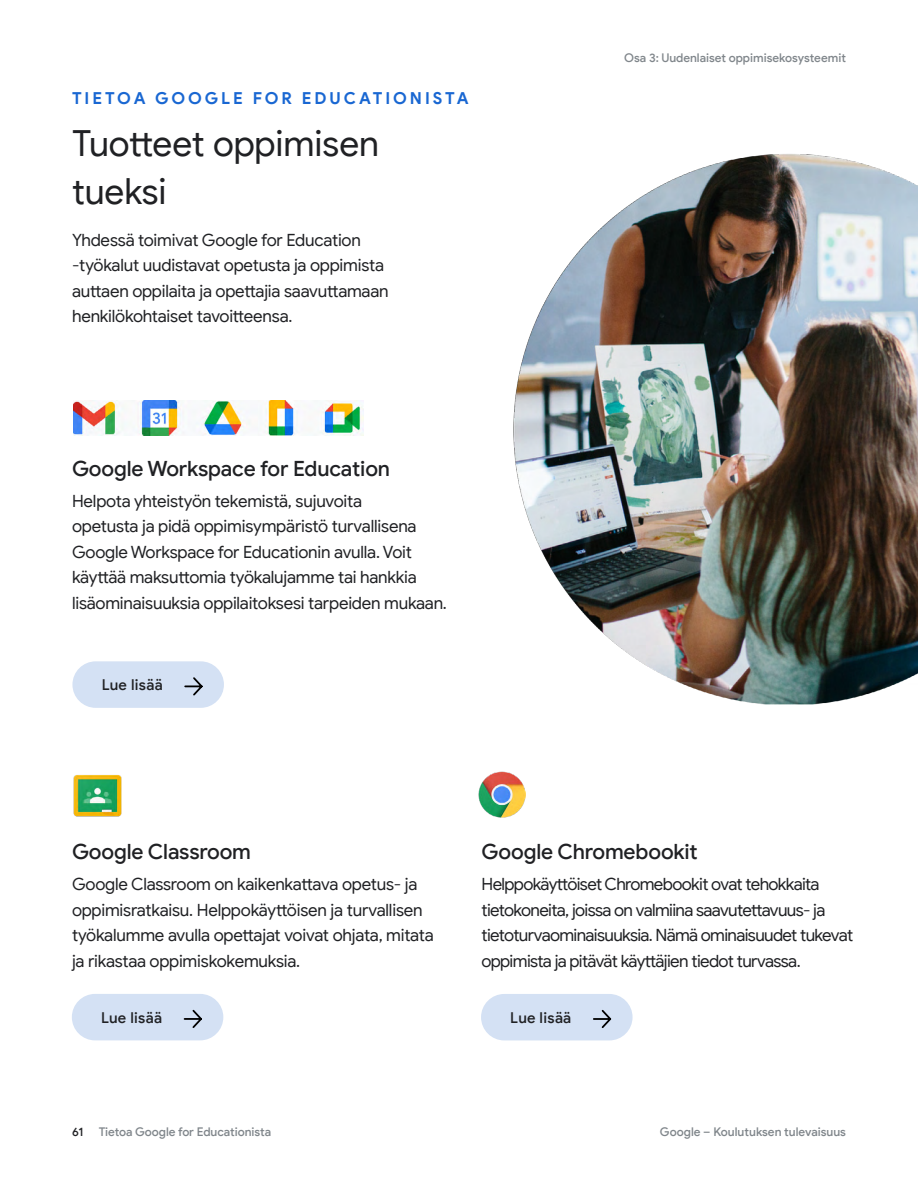
<style>
.page{position:relative;width:918px;height:1188px;background:#fff}
.page>*{position:absolute;margin:0;border:0;box-sizing:border-box;transform-origin:0 0}
.t1{font:36px/48px "Google Sans Display";letter-spacing:-.005em;color:#202124}
.t2{font:500 21px "Google Sans";letter-spacing:-.01em;color:#202124}
.t3{font:16.8px/25.5px "Google Sans";letter-spacing:-.015em;color:#202124}
.t4{font:16.8px/25.5px "Google Sans";letter-spacing:-.04em;color:#202124}
.t5{font:700 16.5px "Google Sans Display";letter-spacing:.18em;color:#1967d2}
.t6{font:500 15px "Google Sans Display";letter-spacing:.015em;color:#202124}
.t7{font:500 12px "Google Sans Display";color:#80868b}
.t8{font:500 12px "Google Sans Display";color:#202124}
</style>
<div class="page">
<img style="left:72px;top:154px;width:846px;height:887px">
<img style="left:74px;top:401px;width:290px;height:35px">
<img style="left:479px;top:771px;width:46px;height:47px">
<img style="left:74px;top:771px;width:56px;height:48px">
<div style="left:72px;top:661px;width:152px;height:47px;background:#d4e1f4;border-radius:23px"></div>
<svg style="left:184px;top:677px;width:19px;height:19px"></svg>
<div style="left:72px;top:994px;width:151px;height:46px;background:#d4e1f4;border-radius:23px"></div>
<svg style="left:183px;top:1009px;width:19px;height:19px"></svg>
<div style="left:481px;top:994px;width:152px;height:46px;background:#d4e1f4;border-radius:23px"></div>
<svg style="left:593px;top:1010px;width:19px;height:18px"></svg>
<p class="t5" style="left:72px;top:88px;width:398px">TIETOA GOOGLE FOR EDUCATIONISTA</p>
<h1 class="t1" style="left:72px;top:120px;width:309px">Tuotteet oppimisen tueksi</h1>
<p class="t3" style="left:72px;top:227px;width:318px">Yhdessä toimivat Google for Education ‑työkalut uudistavat opetusta ja oppimista auttaen oppilaita ja opettajia saavuttamaan henkilökohtaiset tavoitteensa.</p>
<p class="t2" style="left:72px;top:456px;width:319px">Google Workspace for Education</p>
<p class="t3" style="left:72px;top:488px;width:377px">Helpota yhteistyön tekemistä, sujuvoita<br>opetusta ja pidä oppimisympäristö turvallisena Google Workspace for Educationin avulla. Voit käyttää maksuttomia työkalujamme tai hankkia lisäominaisuuksia oppilaitoksesi tarpeiden mukaan.</p>
<p class="t6" style="left:102px;top:676px;width:63px">Lue lisää</p>
<p class="t7" style="left:624px;top:50px;width:223px">Osa 3: Uudenlaiset oppimisekosysteemit</p>
<p class="t2" style="left:72px;top:839px;width:180px">Google Classroom</p>
<p class="t3" style="left:72px;top:871px;width:363px">Google Classroom on kaikenkattava opetus‑ ja oppimisratkaisu. Helppokäyttöisen ja turvallisen työkalumme avulla opettajat voivat ohjata, mitata ja rikastaa oppimiskokemuksia.</p>
<p class="t2" style="left:482px;top:839px;width:218px">Google Chromebookit</p>
<p class="t4" style="left:482px;top:871px;width:373px">Helppokäyttöiset Chromebookit ovat tehokkaita tietokoneita, joissa on valmiina saavutettavuus- ja tietoturvaominaisuuksia. Nämä ominaisuudet tukevat oppimista ja pitävät käyttäjien tiedot turvassa.</p>
<p class="t6" style="left:101px;top:1009px;width:63px">Lue lisää</p>
<p class="t6" style="left:510px;top:1009px;width:63px">Lue lisää</p>
<p class="t8" style="left:72px;top:1124px;width:13px">61</p>
<p class="t7" style="left:99px;top:1124px;width:174px">Tietoa Google for Educationista</p>
<p class="t7" style="left:660px;top:1124px;width:188px">Google – Koulutuksen tulevaisuus</p>
</div>
